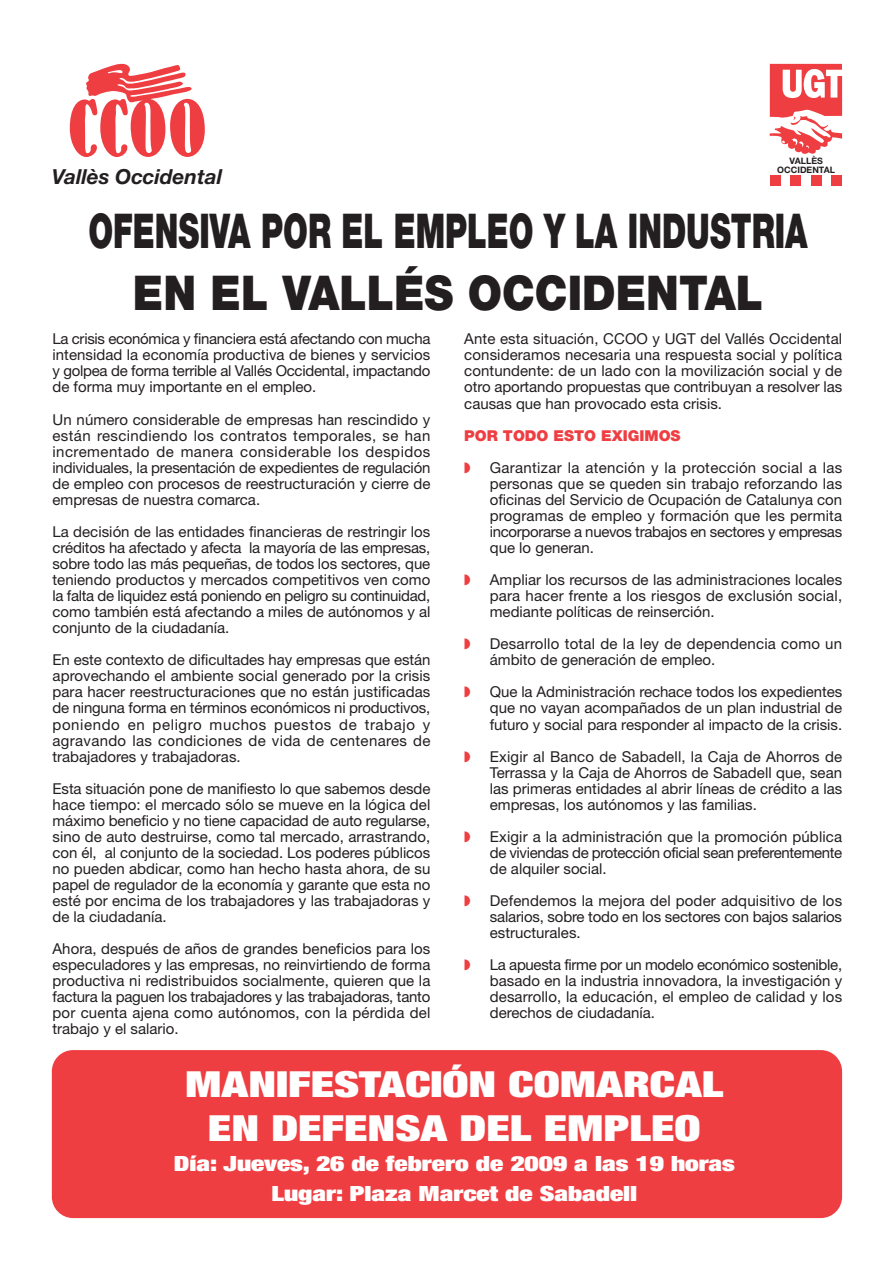
<style>
.page{position:relative;width:893px;height:1263px;background:#fff}
.page>*{position:absolute;margin:0;border:0;box-sizing:border-box;transform-origin:0 0}
.t1{font:900 48px/61.5px "Helvetica Neue";color:#231f20;text-align:center;scale:.65 1}
.t2{font:900 expanded 36px/44.5px "Helvetica Neue";color:#fff;text-align:center;scale:1.3 1}
.t3{font:900 expanded 21px/29.5px "Helvetica Neue";color:#fff;text-align:center;scale:1.3 1}
.t4{font:italic 700 20.7px "Helvetica Neue";color:#231f20}
.t5{font:15px/16px "Helvetica Neue";color:#231f20;text-align:justify}
.t6{font:900 15px "Helvetica Neue";color:#ef3e42}
.t7{font:700 8.85px/8.9px "Helvetica Neue";color:#231f20;text-align:center}
</style>
<div class="page">
<div style="left:52px;top:1050px;width:790px;height:168px;background:#ef3e42;border-radius:21px"></div>
<svg style="left:70px;top:64px;width:135px;height:93px"></svg>
<svg style="left:769px;top:64px;width:73px;height:90px"></svg>
<div style="left:769px;top:175px;width:11px;height:11px;background:#ef3e42"></div>
<div style="left:810px;top:175px;width:11px;height:11px;background:#ef3e42"></div>
<div style="left:790px;top:175px;width:11px;height:11px;background:#ef3e42"></div>
<div style="left:831px;top:175px;width:11px;height:11px;background:#ef3e42"></div>
<p class="t7" style="left:777px;top:157px;width:59px">VALLÈS<br>OCCIDENTAL</p>
<h3 class="t4" style="left:52px;top:169px;width:172px">Vallès Occidental</h3>
<h1 class="t1" style="left:88px;top:204px;width:1108px">OFENSIVA POR EL EMPLEO Y LA INDUSTRIA<br>EN EL VALLÉS OCCIDENTAL</h1>
<p class="t5" style="left:52px;top:332px;width:379px">La crisis económica y financiera está afectando con mucha intensidad la economía productiva de bienes y servicios y golpea de forma terrible al Vallés Occidental, impactando de forma muy importante en el empleo.</p>
<p class="t5" style="left:52px;top:413px;width:379px">Un número considerable de empresas han rescindido y están rescindiendo los contratos temporales, se han incrementado de manera considerable los despidos individuales, la presentación de expedientes de regulación de empleo con procesos de reestructuración y cierre de empresas de nuestra comarca.</p>
<p class="t5" style="left:52px;top:525px;width:379px">La decisión de las entidades financieras de restringir los créditos ha afectado y afecta la mayoría de las empresas, sobre todo las más pequeñas, de todos los sectores, que teniendo productos y mercados competitivos ven como la falta de liquidez está poniendo en peligro su continuidad, como también está afectando a miles de autónomos y al conjunto de la ciudadanía.</p>
<p class="t5" style="left:52px;top:653px;width:379px">En este contexto de dificultades hay empresas que están aprovechando el ambiente social generado por la crisis para hacer reestructuraciones que no están justificadas de ninguna forma en términos económicos ni productivos, poniendo en peligro muchos puestos de trabajo y agravando las condiciones de vida de centenares de trabajadores y trabajadoras.</p>
<p class="t5" style="left:52px;top:782px;width:379px">Esta situación pone de manifiesto lo que sabemos desde hace tiempo: el mercado sólo se mueve en la lógica del máximo beneficio y no tiene capacidad de auto regularse, sino de auto destruirse, como tal mercado, arrastrando, con él, al conjunto de la sociedad. Los poderes públicos no pueden abdicar, como han hecho hasta ahora, de su papel de regulador de la economía y garante que esta no esté por encima de los trabajadores y las trabajadoras y de la ciudadanía.</p>
<p class="t5" style="left:52px;top:942px;width:379px">Ahora, después de años de grandes beneficios para los especuladores y las empresas, no reinvirtiendo de forma productiva ni redistribuidos socialmente, quieren que la factura la paguen los trabajadores y las trabajadoras, tanto por cuenta ajena como autónomos, con la pérdida del trabajo y el salario.</p>
<p class="t5" style="left:464px;top:332px;width:379px">Ante esta situación, CCOO y UGT del Vallés Occidental consideramos necesaria una respuesta social y política contundente: de un lado con la movilización social y de otro aportando propuestas que contribuyan a resolver las causas que han provocado esta crisis.</p>
<p class="t6" style="left:464px;top:430px;width:218px">POR TODO ESTO EXIGIMOS</p>
<p class="t5" style="left:490px;top:461px;width:354px">Garantizar la atención y la protección social a las personas que se queden sin trabajo reforzando las oficinas del Servicio de Ocupación de Catalunya con programas de empleo y formación que les permita incorporarse a nuevos trabajos en sectores y empresas que lo generan.</p>
<p class="t5" style="left:490px;top:573px;width:354px">Ampliar los recursos de las administraciones locales para hacer frente a los riesgos de exclusión social, mediante políticas de reinserción.</p>
<p class="t5" style="left:490px;top:637px;width:354px">Desarrollo total de la ley de dependencia como un ámbito de generación de empleo.</p>
<p class="t5" style="left:490px;top:686px;width:354px">Que la Administración rechace todos los expedientes que no vayan acompañados de un plan industrial de futuro y social para responder al impacto de la crisis.</p>
<p class="t5" style="left:490px;top:750px;width:354px">Exigir al Banco de Sabadell, la Caja de Ahorros de Terrassa y la Caja de Ahorros de Sabadell que, sean las primeras entidades al abrir líneas de crédito a las empresas, los autónomos y las familias.</p>
<p class="t5" style="left:490px;top:830px;width:354px">Exigir a la administración que la promoción pública de viviendas de protección oficial sean preferentemente de alquiler social.</p>
<p class="t5" style="left:490px;top:894px;width:354px">Defendemos la mejora del poder adquisitivo de los salarios, sobre todo en los sectores con bajos salarios estructurales.</p>
<p class="t5" style="left:490px;top:958px;width:354px">La apuesta firme por un modelo económico sostenible, basado en la industria innovadora, la investigación y desarrollo, la educación, el empleo de calidad y los derechos de ciudadanía.</p>
<h2 class="t2" style="left:185px;top:1065px;width:416px">MANIFESTACIÓN COMARCAL<br>EN DEFENSA DEL EMPLEO</h2>
<h3 class="t3" style="left:174px;top:1151px;width:433px">Día: Jueves, 26 de febrero de 2009 a las 19 horas<br>Lugar: Plaza Marcet de Sabadell</h3>
</div>
